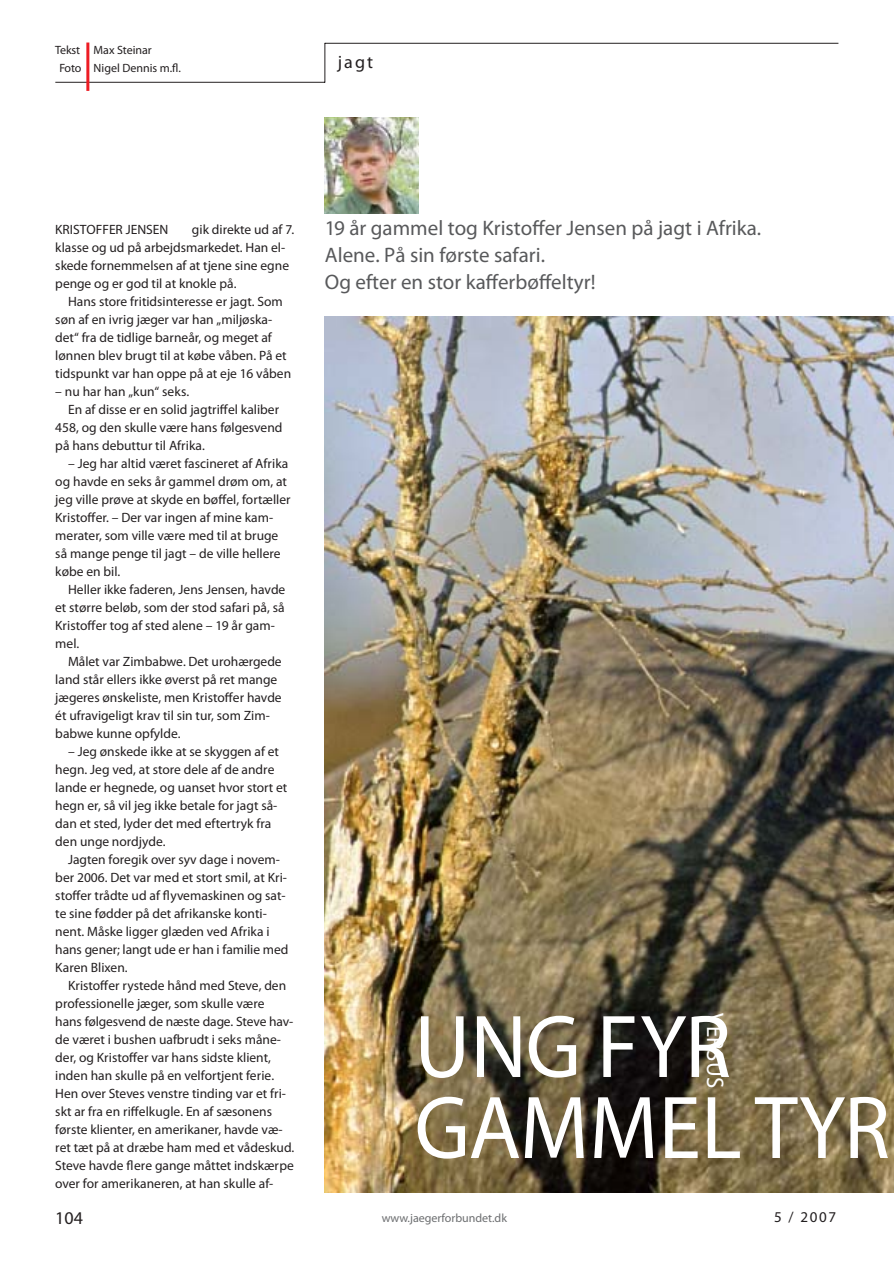
<style>
.page{position:relative;width:894px;height:1263px;background:#fff}
.page>*{position:absolute;margin:0;border:0;box-sizing:border-box;transform-origin:0 0}
.t1{font:condensed 90px/81px "Formata";letter-spacing:.005em;color:#fff;scale:.95 1}
.t2{font:condensed 24px "Formata";letter-spacing:.015em;color:#fff;scale:.95 1}
.t3{font:condensed 21px/27px "Formata";color:#58595b}
.t4{font:18px "Charter ITC Bold SC";color:#231f20}
.t5{font:700 18px "Charter ITC";color:#231f20}
.t6{font:15px "Charter ITC Regu SC";color:#231f20}
.t7{font:13.5px/18px "Charter ITC Regu OS";color:#231f20}
.t8{font:13.5px "Charter ITC Bold OS";color:#231f20}
.t9{font:700 12px/18px "Interstate";color:#231f20}
.t10{font:12px "Charter ITC";color:#6c6e70}
.s1{font-weight:300}
</style>
<div class="page">
<hr style="left:325px;top:43px;width:513px;height:1px;background:#231f20">
<hr style="left:324px;top:43px;width:1px;height:40px;background:#231f20">
<hr style="left:55px;top:82px;width:270px;height:1px;background:#231f20">
<hr style="left:86px;top:43px;width:3px;height:48px;background:#ed1c24">
<img style="left:325px;top:317px;width:568px;height:876px">
<img style="left:325px;top:117px;width:93px;height:96px">
<p class="t9" style="left:60px;top:41px;width:123px;text-indent:-4px"><span class="s1">Tekst</span> Max Steinar<br><span class="s1">Foto</span> Nigel Dennis m.fl.</p>
<h3 class="t4" style="left:337px;top:52px;width:37px">jagt</h3>
<p class="t7" style="left:55px;top:222px;width:240px;text-indent:137px">gik direkte ud af 7. klasse og ud på arbejdsmarkedet. Han el&shy;skede fornemmelsen af at tjene sine egne penge og er god til at knokle på.</p>
<p class="t7" style="left:55px;top:294px;width:237px;text-indent:13px">Hans store fritidsinteresse er jagt. Som søn af en ivrig jæger var han „miljøska&shy;det“ fra de tidlige barneår, og meget af lønnen blev brugt til at købe våben. På et tidspunkt var han oppe på at eje 16 våben</p>
<p class="t7" style="left:55px;top:384px;width:135px">– nu har han „kun“ seks.</p>
<p class="t7" style="left:68px;top:402px;width:212px">En af disse er en solid jagtriffel kaliber</p>
<p class="t7" style="left:55px;top:420px;width:228px">458, og den skulle være hans følgesvend</p>
<p class="t7" style="left:55px;top:438px;width:151px">på hans debuttur til Afrika.</p>
<p class="t7" style="left:55px;top:456px;width:237px;text-indent:13px">– Jeg har altid været fascineret af Afrika og havde en seks år gammel drøm om, at jeg ville prøve at skyde en bøffel, fortæller Kristoffer. – Der var ingen af mine kam&shy;merater, som ville være med til at bruge så mange penge til jagt – de ville hellere købe en bil.</p>
<p class="t7" style="left:55px;top:582px;width:231px;text-indent:13px">Heller ikke faderen, Jens Jensen, havde et større beløb, som der stod safari på, så<br>Kristoffer tog af sted alene – 19 år gam&shy;mel.</p>
<p class="t7" style="left:55px;top:654px;width:228px;text-indent:13px">Målet var Zimbabwe. Det urohærgede land står ellers ikke øverst på ret mange jægeres ønskeliste, men Kristoffer havde ét ufravigeligt krav til sin tur, som Zim&shy;babwe kunne opfylde.</p>
<p class="t7" style="left:55px;top:744px;width:233px;text-indent:13px">– Jeg ønskede ikke at se skyggen af et hegn. Jeg ved, at store dele af de andre lande er hegnede, og uanset hvor stort et hegn er, så vil jeg ikke betale for jagt så&shy;dan et sted, lyder det med eftertryk fra den unge nordjyde.</p>
<p class="t7" style="left:55px;top:852px;width:234px;text-indent:13px">Jagten foregik over syv dage i novem&shy;ber 2006. Det var med et stort smil, at Kri&shy;stoffer trådte ud af flyvemaskinen og sat&shy;te sine fødder på det afrikanske konti&shy;nent. Måske ligger glæden ved Afrika i hans gener; langt ude er han i familie med Karen Blixen.</p>
<p class="t7" style="left:55px;top:978px;width:240px;text-indent:13px">Kristoffer rystede hånd med Steve, den professionelle jæger, som skulle være hans følgesvend de næste dage. Steve hav&shy;de været i bushen uafbrudt i seks måne&shy;der, og Kristoffer var hans sidste klient, inden han skulle på en velfortjent ferie.<br>Hen over Steves venstre tinding var et fri&shy;skt ar fra en riffelkugle. En af sæsonens første klienter, en amerikaner, havde væ&shy;ret tæt på at dræbe ham med et vådeskud.<br>Steve havde flere gange måttet indskærpe over for amerikaneren, at han skulle af-</p>
<h3 class="t5" style="left:55px;top:1207px;width:29px">104</h3>
<p class="t8" style="left:55px;top:225px;width:115px">KRISTOFFER JENSEN</p>
<h3 class="t3" style="left:325px;top:216px;width:437px">19 år gammel tog Kristoffer Jensen på jagt i Afrika.<br>Alene. På sin første safari.<br>Og efter en stor kafferbøffeltyr!</h3>
<h2 class="t2" style="left:725px;top:1013px;width:80px;rotate:90deg">VERSUS</h2>
<h1 class="t1" style="left:414px;top:1011px;width:501px">UNG FYR<br>GAMMEL TYR</h1>
<p class="t10" style="left:381px;top:1213px;width:127px">www.jaegerforbundet.dk</p>
<p class="t6" style="left:774px;top:1208px;width:63px">5 / 2007</p>
</div>
